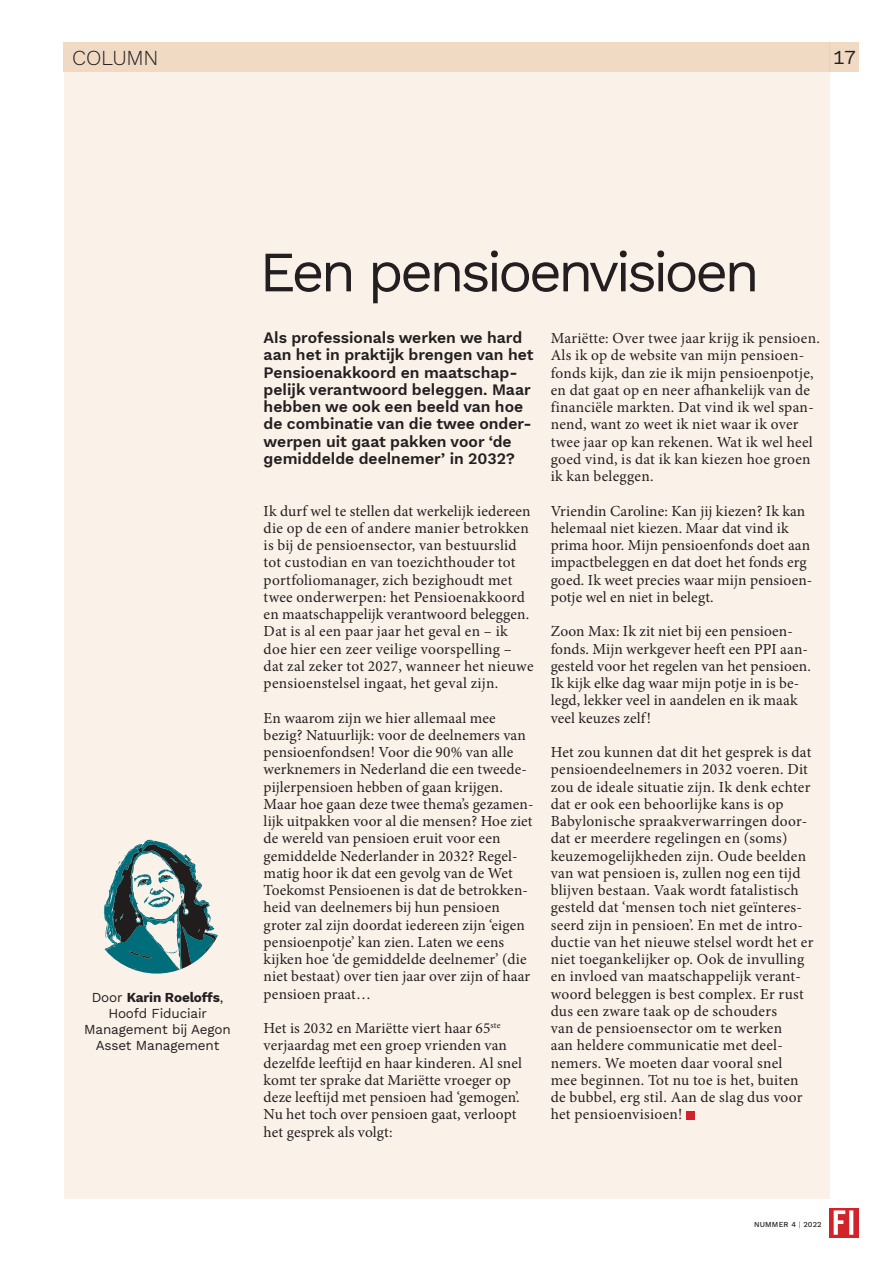
<style>
.page{position:relative;width:893px;height:1263px;background:#fff}
.page>*{position:absolute;margin:0;border:0;box-sizing:border-box;transform-origin:0 0}
.t1{font:57px "Work Sans";letter-spacing:-.065em;color:#231f20}
.t2{font:300 21px "Work Sans";letter-spacing:-.015em;color:#231f20}
.t3{font:600 15.75px/17.2px "Work Sans";color:#231f20}
.t4{font:15.3px/17.2px "Minion Pro";letter-spacing:.01em;color:#231f20}
.t5{font:13.5px/16.2px "Work Sans";letter-spacing:-.01em;color:#231f20;text-align:center}
.t6{font:500 7.5px "Work Sans";letter-spacing:.02em;color:#231f20}
.s1{font-weight:700}
.s2{font-weight:400;color:#d1232a}
</style>
<div class="page">
<svg style="left:829px;top:1208px;width:30px;height:29px"></svg>
<svg style="left:834px;top:1210px;width:19px;height:25px"></svg>
<div style="left:829px;top:43px;width:30px;height:29px;background:#f0dac4"></div>
<div style="left:64px;top:43px;width:765px;height:1155px;background:#faf1e9"></div>
<div style="left:64px;top:43px;width:765px;height:29px;background:#f0dac4"></div>
<svg style="left:103px;top:839px;width:115px;height:135px"></svg>
<div style="left:686px;top:1111px;width:9px;height:8px;background:#d1232a"></div>
<h2 class="t2" style="left:72px;top:42px;width:88px">COLUMN</h2>
<p class="t5" style="left:84px;top:988px;width:148px">Door <span class="s1">Karin Roeloffs</span>,<br>Hoofd Fiduciair<br>Management bij Aegon<br>Asset Management</p>
<h1 class="t1" style="left:259px;top:229px;width:502px">Een pensioenvisioen</h1>
<p class="t3" style="left:264px;top:328px;width:271px">Als professionals werken we hard aan het in praktijk brengen van het<br>Pensioenakkoord en maatschap&shy;pelijk verantwoord beleggen. Maar hebben we ook een beeld van hoe de combinatie van die twee onder&shy;werpen uit gaat pakken voor ‘de gemiddelde deelnemer’ in 2032?</p>
<p class="t4" style="left:264px;top:502px;width:271px">Ik durf wel te stellen dat werkelijk iedereen die op de een of andere manier betrokken is bij de pensioensector, van bestuurslid tot custodian en van toezichthouder tot portfoliomanager, zich bezighoudt met twee onderwerpen: het Pensioenakkoord en maatschappelijk verantwoord beleggen.<br>Dat is al een paar jaar het geval en – ik doe hier een zeer veilige voorspelling – dat zal zeker tot 2027, wanneer het nieuwe pensioenstelsel ingaat, het geval zijn.</p>
<p class="t4" style="left:264px;top:709px;width:271px">En waarom zijn we hier allemaal mee bezig? Natuurlijk: voor de deelnemers van pensioenfondsen! Voor die 90% van alle werknemers in Nederland die een tweede&shy;pijlerpensioen hebben of gaan krijgen.<br>Maar hoe gaan deze twee thema’s gezamen&shy;lijk uitpakken voor al die mensen? Hoe ziet de wereld van pensioen eruit voor een gemiddelde Nederlander in 2032? Regel&shy;matig hoor ik dat een gevolg van de Wet Toekomst Pensioenen is dat de betrokken&shy;heid van deelnemers bij hun pensioen groter zal zijn doordat iedereen zijn ‘eigen pensioenpotje’ kan zien. Laten we eens kijken hoe ‘de gemiddelde deelnemer’ (die niet bestaat) over tien jaar over zijn of haar pensioen praat…</p>
<p class="t4" style="left:264px;top:1020px;width:260px">Het is 2032 en Mariëtte viert haar 65<sup>ste </sup>verjaardag met een groep vrienden van dezelfde leeftijd en haar kinderen. Al snel komt ter sprake dat Mariëtte vroeger op deze leeftijd met pensioen had ‘gemogen’.<br>Nu het toch over pensioen gaat, verloopt het gesprek als volgt:</p>
<p class="t4" style="left:551px;top:330px;width:271px">Mariëtte: Over twee jaar krijg ik pensioen.<br>Als ik op de website van mijn pensioen&shy;fonds kijk, dan zie ik mijn pensioenpotje, en dat gaat op en neer afhankelijk van de financiële markten. Dat vind ik wel span&shy;nend, want zo weet ik niet waar ik over twee jaar op kan rekenen. Wat ik wel heel goed vind, is dat ik kan kiezen hoe groen ik kan beleggen.</p>
<p class="t4" style="left:551px;top:502px;width:263px">Vriendin Caroline: Kan jij kiezen? Ik kan helemaal niet kiezen. Maar dat vind ik prima hoor. Mijn pensioenfonds doet aan impactbeleggen en dat doet het fonds erg goed. Ik weet precies waar mijn pensioen&shy;potje wel en niet in belegt.</p>
<p class="t4" style="left:551px;top:623px;width:262px">Zoon Max: Ik zit niet bij een pensioen&shy;fonds. Mijn werkgever heeft een PPI aan&shy;gesteld voor het regelen van het pensioen.<br>Ik kijk elke dag waar mijn potje in is be&shy;legd, lekker veel in aandelen en ik maak veel keuzes zelf!</p>
<p class="t4" style="left:551px;top:744px;width:264px">Het zou kunnen dat dit het gesprek is dat pensioendeelnemers in 2032 voeren. Dit zou de ideale situatie zijn. Ik denk echter dat er ook een behoorlijke kans is op Babylonische spraakverwarringen door&shy;dat er meerdere regelingen en (soms) keuzemogelijkheden zijn. Oude beelden van wat pensioen is, zullen nog een tijd blijven bestaan. Vaak wordt fatalistisch gesteld dat ‘mensen toch niet geïnteres&shy;seerd zijn in pensioen’. En met de intro&shy;ductie van het nieuwe stelsel wordt het er niet toegankelijker op. Ook de invulling en invloed van maatschappelijk verant&shy;woord beleggen is best complex. Er rust dus een zware taak op de schouders<br>van de pensioensector om te werken<br>aan heldere communicatie met deel&shy;nemers. We moeten daar vooral snel<br>mee beginnen. Tot nu toe is het, buiten de bubbel, erg stil. Aan de slag dus voor het pensioenvisioen!</p>
<p class="t6" style="left:754px;top:1219px;width:69px">NUMMER 4 <span class="s2">|</span> 2022</p>
</div>
